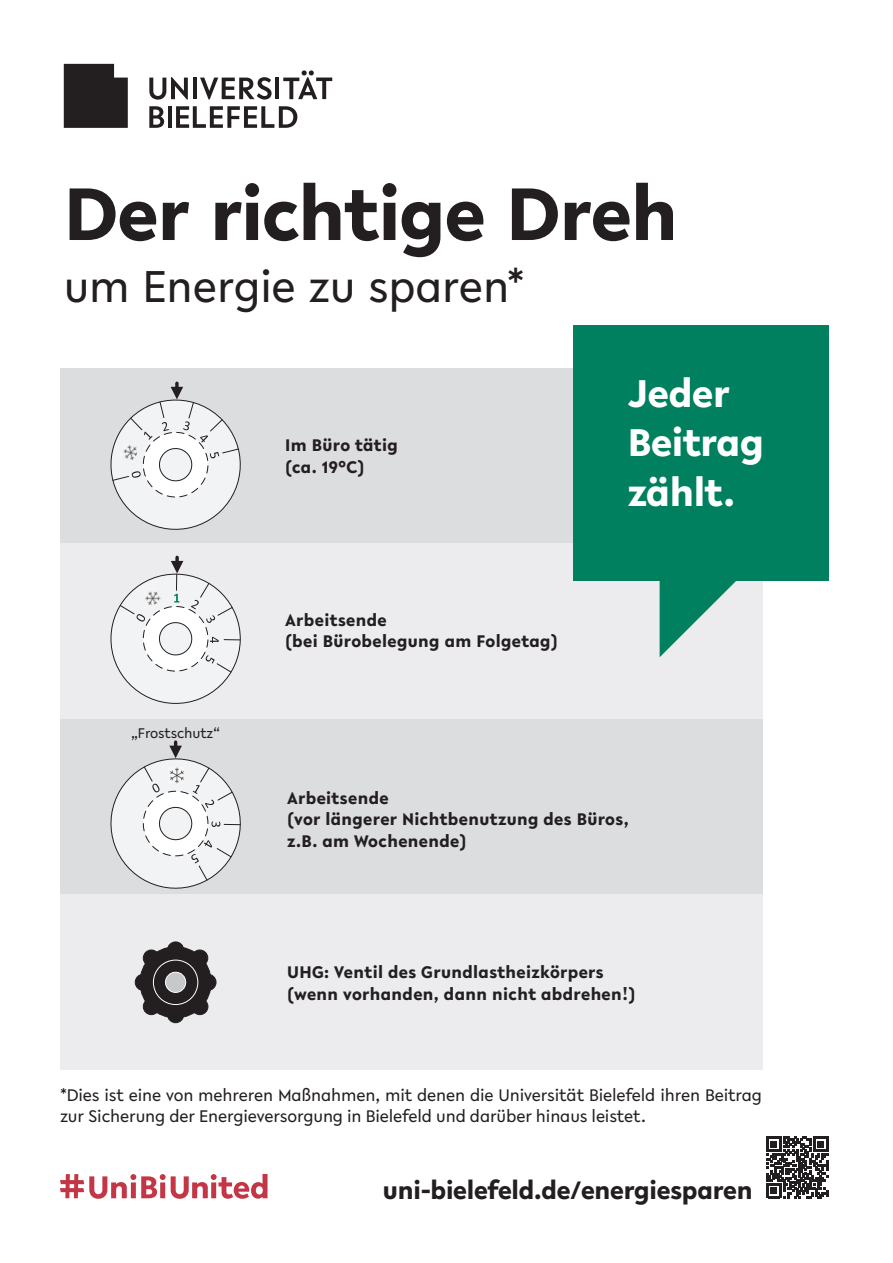
<style>
.page{position:relative;width:893px;height:1263px;background:#fff}
.page>*{position:absolute;margin:0;border:0;box-sizing:border-box;transform-origin:0 0}
.Headine{font:700 79.5px "Lelo";letter-spacing:-.01em;color:#231f20}
.Headine-2{font:47.7px "Lelo";letter-spacing:-.015em;color:#231f20}
.Headline_Infobox{font:700 41.4px "Lelo";letter-spacing:-.01em;color:#fff}
.Fließtext_12_PT{font:700 27px "Lelo";letter-spacing:-.01em;color:#231f20}
.Fließtext_12_PT-2{font:700 18px/21.6px "Lelo";letter-spacing:.02em;color:#231f20}
.Fließtext_16_PT{font:18px/21.6px "Lelo";letter-spacing:-.01em;color:#231f20}
.Fließtext_12_PT-3{font:15px "Lelo";letter-spacing:-.01em;color:#231f20}
</style>
<div class="page">
<svg style="left:766px;top:1137px;width:62px;height:61px"></svg>
<svg style="left:60px;top:1174px;width:208px;height:25px"></svg>
<div style="left:60px;top:368px;width:702px;height:175px;background:#dcdddf"></div>
<div style="left:60px;top:719px;width:702px;height:176px;background:#dcdddf"></div>
<div style="left:60px;top:544px;width:702px;height:175px;background:#ececee"></div>
<div style="left:60px;top:895px;width:702px;height:175px;background:#ececee"></div>
<div style="left:574px;top:325px;width:255px;height:256px;background:#00805f"></div>
<svg style="left:660px;top:581px;width:76px;height:76px"></svg>
<svg style="left:110px;top:383px;width:131px;height:147px"></svg>
<svg style="left:110px;top:557px;width:131px;height:147px"></svg>
<div style="left:140px;top:946px;width:71px;height:72px;background:#231f20;border-radius:50%"></div>
<div style="left:167px;top:1000px;width:17px;height:17px;border:1px solid #231f20;border-radius:50%"></div>
<div style="left:167px;top:942px;width:17px;height:16px;background:#231f20;border-radius:50%"></div>
<div style="left:167px;top:941px;width:17px;height:17px;border:1px solid #231f20;border-radius:50%"></div>
<div style="left:200px;top:974px;width:16px;height:16px;background:#231f20;border-radius:50%"></div>
<div style="left:199px;top:974px;width:18px;height:17px;border:1px solid #231f20;border-radius:50%"></div>
<div style="left:135px;top:974px;width:16px;height:16px;background:#231f20;border-radius:50%"></div>
<div style="left:135px;top:974px;width:17px;height:17px;border:1px solid #231f20;border-radius:50%"></div>
<div style="left:143px;top:950px;width:17px;height:16px;background:#231f20;border-radius:50%"></div>
<div style="left:143px;top:949px;width:17px;height:18px;border:1px solid #231f20;border-radius:50%"></div>
<div style="left:143px;top:998px;width:17px;height:17px;background:#231f20;border-radius:50%"></div>
<div style="left:143px;top:998px;width:17px;height:17px;border:1px solid #231f20;border-radius:50%"></div>
<div style="left:167px;top:1006px;width:17px;height:17px;background:#231f20;border-radius:50%"></div>
<div style="left:167px;top:1006px;width:17px;height:17px;border:1px solid #231f20;border-radius:50%"></div>
<div style="left:192px;top:998px;width:16px;height:17px;background:#231f20;border-radius:50%"></div>
<div style="left:191px;top:998px;width:17px;height:17px;border:1px solid #231f20;border-radius:50%"></div>
<div style="left:192px;top:950px;width:16px;height:16px;background:#231f20;border-radius:50%"></div>
<div style="left:191px;top:949px;width:17px;height:18px;border:1px solid #231f20;border-radius:50%"></div>
<div style="left:153px;top:960px;width:45px;height:44px;background:#231f20;border-radius:50%"></div>
<div style="left:153px;top:960px;width:45px;height:45px;border:1px solid #fff;border-radius:50%"></div>
<div style="left:166px;top:972px;width:20px;height:20px;background:#c7c8ca;border-radius:50%"></div>
<div style="left:165px;top:972px;width:21px;height:21px;border:1px solid #fff;border-radius:50%"></div>
<svg style="left:101px;top:742px;width:148px;height:153px"></svg>
<svg style="left:149px;top:77px;width:39px;height:23px"></svg>
<hr style="left:193px;top:78px;width:4px;height:21px;background:#231f20">
<svg style="left:200px;top:77px;width:72px;height:23px"></svg>
<hr style="left:275px;top:78px;width:4px;height:21px;background:#231f20">
<svg style="left:283px;top:70px;width:49px;height:29px"></svg>
<svg style="left:149px;top:106px;width:15px;height:22px"></svg>
<hr style="left:168px;top:106px;width:4px;height:22px;background:#231f20">
<svg style="left:176px;top:106px;width:121px;height:22px"></svg>
<svg style="left:64px;top:64px;width:64px;height:64px;background:#2e2a2b"></svg>
<p class="Headine" style="left:64px;top:159px;width:616px">Der richtige Dreh</p>
<p class="Headine-2" style="left:64px;top:253px;width:463px">um Energie zu sparen*</p>
<p class="Fließtext_12_PT-3" style="left:131px;top:723px;width:91px">„Frostschutz“</p>
<p class="Fließtext_12_PT-2" style="left:285px;top:434px;width:114px">Im Büro tätig</p>
<p class="Fließtext_12_PT-2" style="left:285px;top:456px;width:81px">(ca. 19°C)</p>
<p class="Fließtext_12_PT-2" style="left:285px;top:608px;width:103px">Arbeitsende</p>
<p class="Fließtext_12_PT-2" style="left:285px;top:630px;width:274px">(bei Bürobelegung am Folgetag)</p>
<p class="Headline_Infobox" style="left:628px;top:365px;width:103px">Jeder</p>
<p class="Headline_Infobox" style="left:628px;top:414px;width:138px">Beitrag</p>
<p class="Headline_Infobox" style="left:628px;top:464px;width:109px">zählt.</p>
<p class="Fließtext_12_PT-2" style="left:287px;top:787px;width:103px">Arbeitsende</p>
<p class="Fließtext_12_PT-2" style="left:287px;top:808px;width:343px">(vor längerer Nichtbenutzung des Büros, z.B. am Wochenende)</p>
<p class="Fließtext_12_PT-2" style="left:287px;top:961px;width:318px">UHG: Ventil des Grundlastheizkörpers</p>
<p class="Fließtext_12_PT-2" style="left:287px;top:983px;width:350px">(wenn vorhanden, dann nicht abdrehen!)</p>
<p class="Fließtext_16_PT" style="left:60px;top:1084px;width:704px">*Dies ist eine von mehreren Maßnahmen, mit denen die Universität Bielefeld ihren Beitrag zur Sicherung der Energieversorgung in Bielefeld und darüber hinaus leistet.</p>
<p class="Fließtext_12_PT" style="left:383px;top:1172px;width:371px">uni-bielefeld.de/energiesparen</p>
</div>
